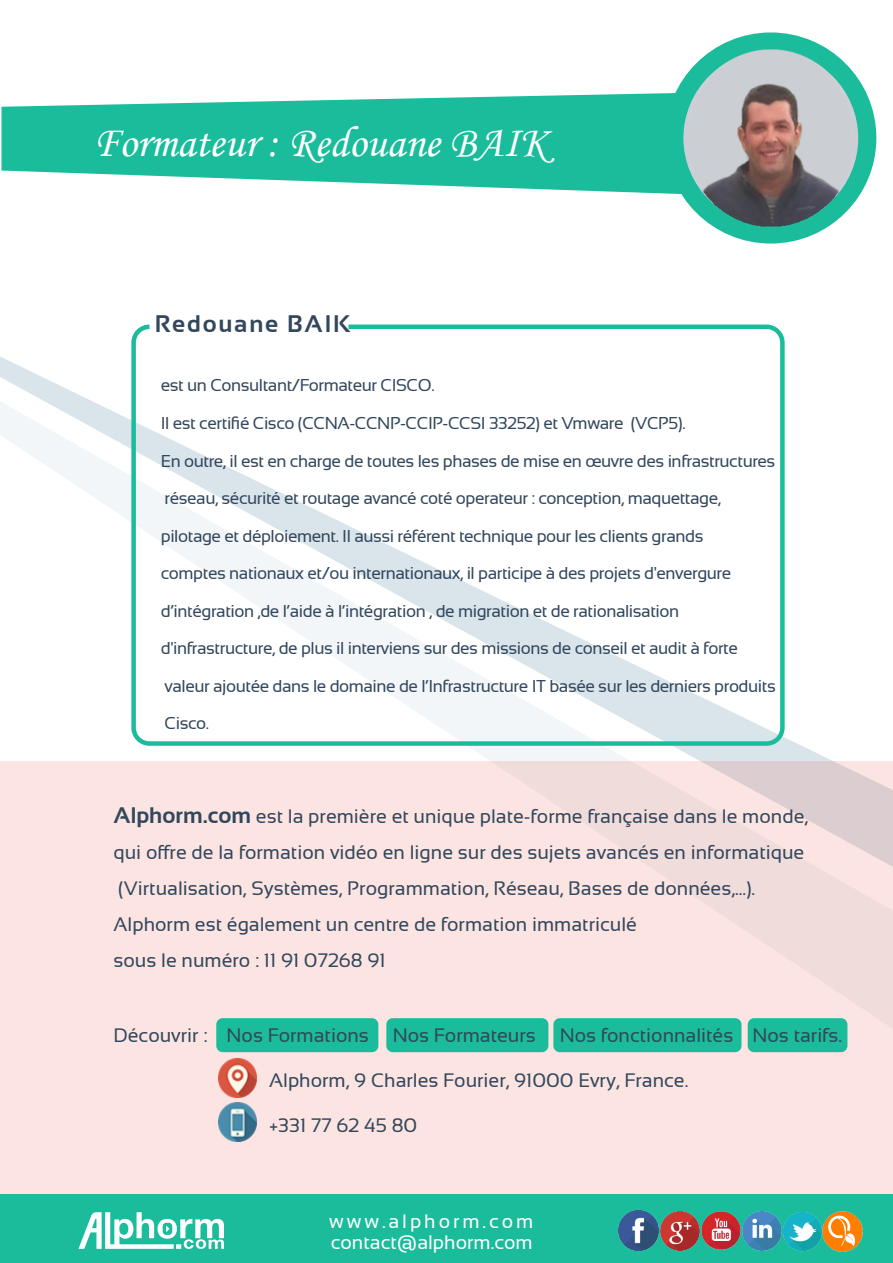
<style>
.page{position:relative;width:893px;height:1263px;background:#fff}
.page>*{position:absolute;margin:0;border:0;box-sizing:border-box;transform-origin:0 0}
.t1{font:43.8px "Monotype Corsiva";color:#fff}
.t2{font:700 24px "Sansation";letter-spacing:.075em;color:#32475c}
.t3{font:19.5px/36px "Sansation";color:#32475c}
.t4{font:19.5px/21.5px "Sansation";color:#fff}
.t5{font:17.1px/37.5px "Sansation";letter-spacing:-.025em;color:#32475c}
.s1{font-weight:700;font-size:22.5px}
</style>
<div class="page">
<svg style="left:0;top:394px;width:893px;height:368px"></svg>
<div style="left:0;top:1194px;width:893px;height:68px;background:#1abc9c"></div>
<div style="left:0;top:762px;width:893px;height:432px;background:#fbe4e1"></div>
<div style="left:216px;top:1018px;width:162px;height:34px;background:#1abc9c;border-radius:6px"></div>
<div style="left:386px;top:1018px;width:162px;height:34px;background:#1abc9c;border-radius:6px"></div>
<div style="left:553px;top:1018px;width:188px;height:34px;background:#1abc9c;border-radius:6px"></div>
<div style="left:748px;top:1018px;width:99px;height:34px;background:#1abc9c;border-radius:6px"></div>
<svg style="left:78px;top:1212px;width:146px;height:37px"></svg>
<svg style="left:2px;top:93px;width:663px;height:101px;fill:#1abc9c"></svg>
<svg style="left:665px;top:32px;width:211px;height:212px"></svg>
<div style="left:131px;top:325px;width:653px;height:421px;border:4px solid #1abc9c;border-radius:16px"></div>
<img style="left:618px;top:1210px;width:164px;height:41px">
<img style="left:783px;top:1212px;width:79px;height:39px">
<img style="left:218px;top:1058px;width:39px;height:39px">
<img style="left:218px;top:1103px;width:39px;height:38px">
<img style="left:686px;top:48px;width:170px;height:180px">
<h1 class="t1" style="left:94px;top:116px;width:456px">Formateur : Redouane BAIK</h1>
<h2 class="t2" style="left:155px;top:311px;width:197px">Redouane BAIK</h2>
<p class="t5" style="left:161px;top:367px;width:616px">est un Consultant/Formateur CISCO.<br>Il est certifié Cisco (CCNA-CCNP-CCIP-CCSI 33252) et Vmware (VCP5).<br>En outre, il est en charge de toutes les phases de mise en œuvre des infrastructures réseau, sécurité et routage avancé coté operateur : conception, maquettage, pilotage et déploiement. Il aussi référent technique pour les clients grands<br>comptes nationaux et/ou internationaux, il participe à des projets d'envergure d’intégration ,de l’aide à l’intégration , de migration et de rationalisation d'infrastructure, de plus il interviens sur des missions de conseil et audit à forte valeur ajoutée dans le domaine de l’Infrastructure IT basée sur les derniers produits Cisco.</p>
<p class="t3" style="left:114px;top:798px;width:696px"><span class="s1">Alphorm.com</span> est la première et unique plate-forme française dans le monde, qui offre de la formation vidéo en ligne sur des sujets avancés en informatique (Virtualisation, Systèmes, Programmation, Réseau, Bases de données,...).<br>Alphorm est également un centre de formation immatriculé<br>sous le numéro : 11 91 07268 91</p>
<p class="t3" style="left:114px;top:1017px;width:730px">Découvrir : Nos Formations Nos Formateurs Nos fonctionnalités Nos tarifs.</p>
<p class="t3" style="left:269px;top:1062px;width:421px">Alphorm, 9 Charles Fourier, 91000 Evry, France.</p>
<p class="t3" style="left:269px;top:1107px;width:150px">+331 77 62 45 80</p>
<p class="t4" style="left:329px;top:1210px;width:206px">www.alphorm.com contact@alphorm.com</p>
</div>
